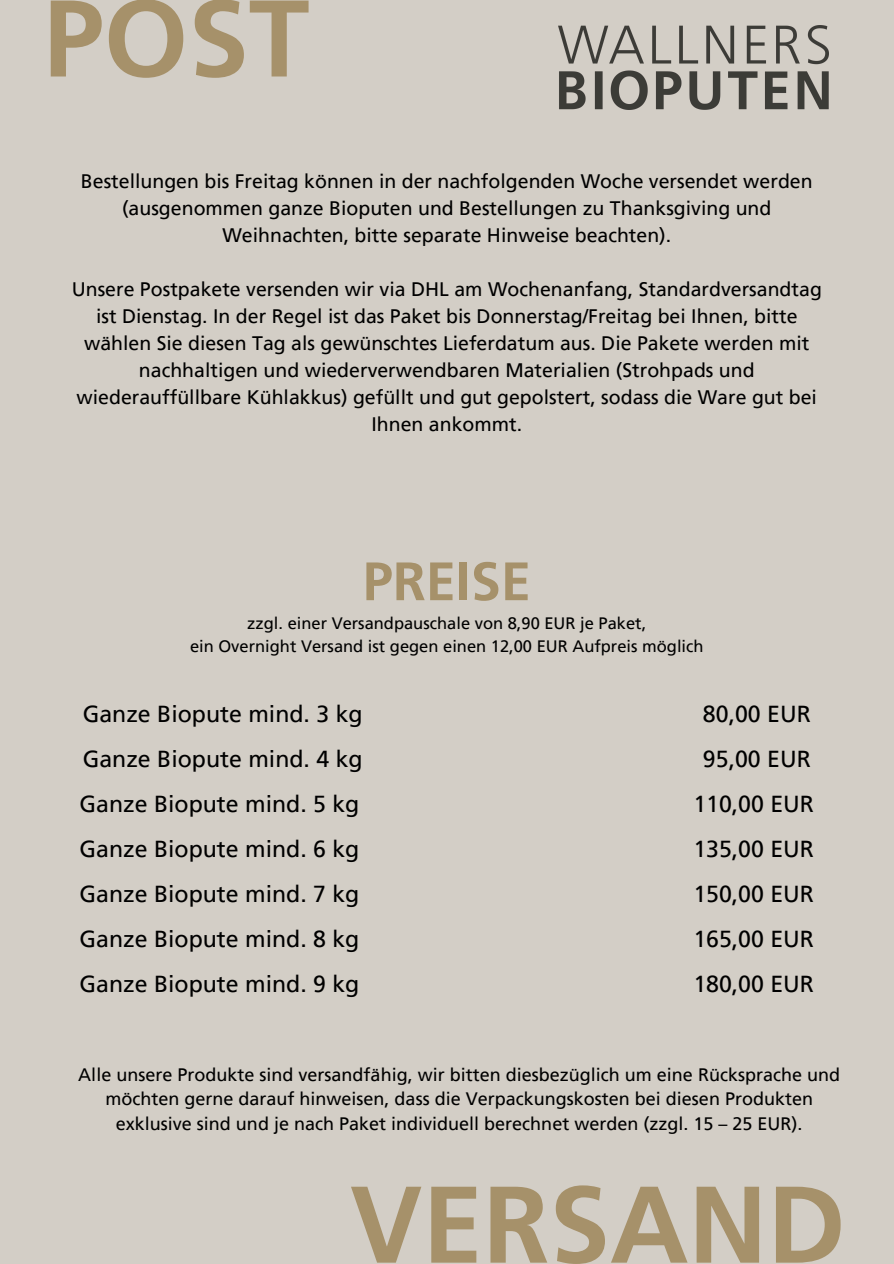
<style>
.page{position:relative;width:894px;height:1264px;background:#fff}
.page>*{position:absolute;margin:0;border:0;box-sizing:border-box;transform-origin:0 0}
.t1{font:700 108.75px "Frutiger LT Pro";color:#a6916a}
.t2{font:700 54px "Frutiger LT Pro";color:#a6916a}
.t3{font:23.1px "Frutiger LT Pro";color:#000}
.t4{font:19.5px/27px "Frutiger LT Pro";color:#000;text-align:center}
.t5{font:18px/24.8px "Frutiger LT Pro";color:#000;text-align:center}
.t6{font:16.5px "Frutiger LT Pro";color:#000}
</style>
<div class="page">
<div style="left:0;top:0;width:893px;height:1263px;background:#d3cec6"></div>
<img style="left:558px;top:25px;width:270px;height:84px">
<p class="t1" style="left:43px;top:-28px;width:267px">POST</p>
<p class="t4" style="left:81px;top:168px;width:733px">Bestellungen bis Freitag können in der nachfolgenden Woche versendet werden (ausgenommen ganze Bioputen und Bestellungen zu Thanksgiving und<br>Weihnachten, bitte separate Hinweise beachten).</p>
<p class="t4" style="left:72px;top:276px;width:751px">Unsere Postpakete versenden wir via DHL am Wochenanfang, Standardversandtag ist Dienstag. In der Regel ist das Paket bis Donnerstag/Freitag bei Ihnen, bitte wählen Sie diesen Tag als gewünschtes Lieferdatum aus. Die Pakete werden mit nachhaltigen und wiederverwendbaren Materialien (Strohpads und wiederauffüllbare Kühlakkus) gefüllt und gut gepolstert, sodass die Ware gut bei Ihnen ankommt.</p>
<h3 class="t2" style="left:362px;top:548px;width:170px">PREISE</h3>
<h4 class="t6" style="left:247px;top:613px;width:400px">zzgl. einer Versandpauschale von 8,90 EUR je Paket,</h4>
<h1 class="t6" style="left:190px;top:635px;width:515px">ein Overnight Versand ist gegen einen 12,00 EUR Aufpreis möglich</h1>
<h4 class="t3" style="left:83px;top:699px;width:281px">Ganze Biopute mind. 3 kg</h4>
<h4 class="t3" style="left:702px;top:699px;width:109px">80,00 EUR</h4>
<h4 class="t3" style="left:83px;top:744px;width:281px">Ganze Biopute mind. 4 kg</h4>
<h4 class="t3" style="left:702px;top:744px;width:109px">95,00 EUR</h4>
<h4 class="t3" style="left:80px;top:789px;width:281px">Ganze Biopute mind. 5 kg</h4>
<h4 class="t3" style="left:693px;top:789px;width:122px">110,00 EUR</h4>
<h4 class="t3" style="left:80px;top:834px;width:281px">Ganze Biopute mind. 6 kg</h4>
<h4 class="t3" style="left:693px;top:834px;width:122px">135,00 EUR</h4>
<h4 class="t3" style="left:80px;top:879px;width:281px">Ganze Biopute mind. 7 kg</h4>
<h4 class="t3" style="left:693px;top:879px;width:122px">150,00 EUR</h4>
<h4 class="t3" style="left:80px;top:924px;width:281px">Ganze Biopute mind. 8 kg</h4>
<h4 class="t3" style="left:693px;top:924px;width:122px">165,00 EUR</h4>
<h4 class="t3" style="left:80px;top:969px;width:281px">Ganze Biopute mind. 9 kg</h4>
<h4 class="t3" style="left:693px;top:969px;width:122px">180,00 EUR</h4>
<h2 class="t5" style="left:78px;top:1061px;width:763px">Alle unsere Produkte sind versandfähig, wir bitten diesbezüglich um eine Rücksprache und möchten gerne darauf hinweisen, dass die Verpackungskosten bei diesen Produkten exklusive sind und je nach Paket individuell berechnet werden (zzgl. 15 – 25 EUR).</h2>
<h4 class="t1" style="left:350px;top:1158px;width:497px">VERSAND</h4>
</div>
